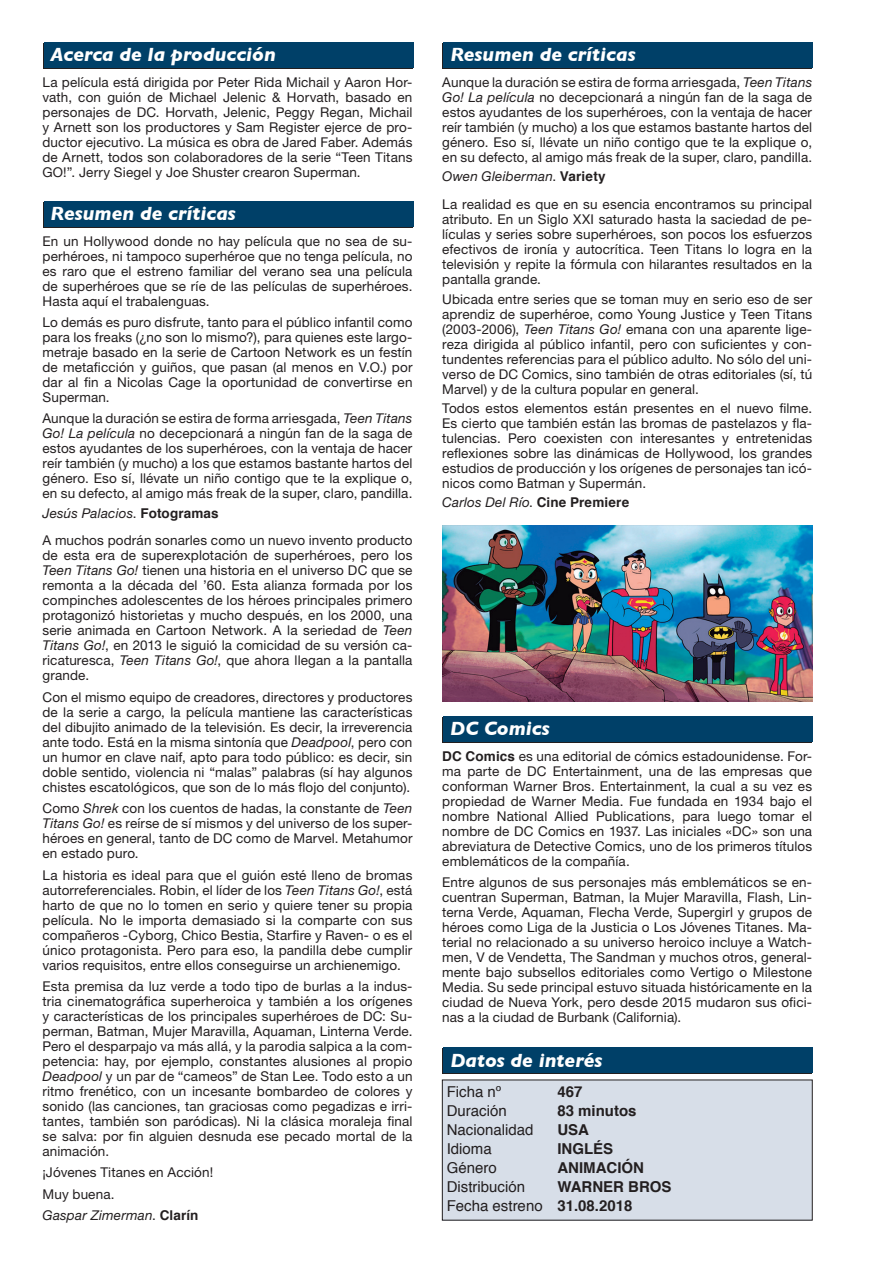
<style>
.page{position:relative;width:893px;height:1263px;background:#fff}
.page>*{position:absolute;margin:0;border:0;box-sizing:border-box;transform-origin:0 0}
.t1{font:italic 700 19.5px "Gill Sans";color:#fff}
.t2{font:15px "Helvetica";color:#231f20}
.t3{font:700 15px "Helvetica";color:#231f20}
.t4{font:13.5px/15px "Helvetica Neue";letter-spacing:.01em;color:#231f20;text-align:justify}
.t5{font:italic 13.5px "Helvetica Neue";letter-spacing:.015em;color:#231f20}
.s1{font-style:italic}
.s2{font-style:normal}
.s3{font-family:"Helvetica";font-weight:700;font-style:normal}
.s4{font-family:"Helvetica";font-weight:700}
.s5{font-weight:700}
</style>
<div class="page">
<div style="left:43px;top:44px;width:369px;height:25px;background:#231f20"></div>
<div style="left:44px;top:43px;width:370px;height:25px;background:#004068"></div>
<div style="left:442px;top:1049px;width:370px;height:25px;background:#231f20"></div>
<div style="left:443px;top:1048px;width:370px;height:25px;background:#004068"></div>
<div style="left:442px;top:1080px;width:370px;height:140px;background:#d7dee8"></div>
<svg style="left:442px;top:717px;width:370px;height:25px"></svg>
<div style="left:443px;top:716px;width:370px;height:25px;background:#004068"></div>
<svg style="left:43px;top:202px;width:369px;height:25px"></svg>
<div style="left:44px;top:201px;width:370px;height:25px;background:#004068"></div>
<div style="left:442px;top:44px;width:370px;height:25px;background:#231f20"></div>
<div style="left:443px;top:43px;width:370px;height:25px;background:#004068"></div>
<img style="left:442px;top:525px;width:370px;height:176px">
<p class="t1" style="left:51px;top:43px;width:227px">Acerca de la producción</p>
<p class="t4" style="left:43px;top:75px;width:371px">La película está dirigida por Peter Rida Michail y Aaron Hor&shy;vath, con guión de Michael Jelenic &amp; Horvath, basado en personajes de DC. Horvath, Jelenic, Peggy Regan, Michail y Arnett son los productores y Sam Register ejerce de pro&shy;ductor ejecutivo. La música es obra de Jared Faber. Además de Arnett, todos son colaboradores de la serie “Teen Titans GO!”. Jerry Siegel y Joe Shuster crearon Superman.</p>
<p class="t1" style="left:51px;top:202px;width:187px">Resumen de críticas</p>
<p class="t4" style="left:43px;top:233px;width:371px">En un Hollywood donde no hay película que no sea de su&shy;perhéroes, ni tampoco superhéroe que no tenga película, no es raro que el estreno familiar del verano sea una película de superhéroes que se ríe de las películas de superhéroes.<br>Hasta aquí el trabalenguas.</p>
<p class="t4" style="left:43px;top:314px;width:371px">Lo demás es puro disfrute, tanto para el público infantil como para los freaks (¿no son lo mismo?), para quienes este largo&shy;metraje basado en la serie de Cartoon Network es un festín de metaficción y guiños, que pasan (al menos en V.O.) por dar al fin a Nicolas Cage la oportunidad de convertirse en Superman.</p>
<p class="t4" style="left:43px;top:411px;width:371px">Aunque la duración se estira de forma arriesgada, <span class="s1">Teen Titans Go! La película</span> no decepcionará a ningún fan de la saga de estos ayudantes de los superhéroes, con la ventaja de hacer reír también (y mucho) a los que estamos bastante hartos del género. Eso sí, llévate un niño contigo que te la explique o, en su defecto, al amigo más freak de la super, claro, pandilla.</p>
<p class="t5" style="left:43px;top:505px;width:178px">Jesús Palacios<span class="s2">.</span> <span class="s3">Fotogramas</span></p>
<p class="t4" style="left:43px;top:533px;width:371px">A muchos podrán sonarles como un nuevo invento producto de esta era de superexplotación de superhéroes, pero los <span class="s1">Teen Titans Go!</span> tienen una historia en el universo DC que se remonta a la década del ’60. Esta alianza formada por los compinches adolescentes de los héroes principales primero protagonizó historietas y mucho después, en los 2000, una serie animada en Cartoon Network. A la seriedad de <span class="s1">Teen Titans Go!</span>, en 2013 le siguió la comicidad de su versión ca&shy;ricaturesca, <span class="s1">Teen Titans Go!</span>, que ahora llegan a la pantalla grande.</p>
<p class="t4" style="left:43px;top:689px;width:371px">Con el mismo equipo de creadores, directores y productores de la serie a cargo, la película mantiene las características del dibujito animado de la televisión. Es decir, la irreverencia ante todo. Está en la misma sintonía que <span class="s1">Deadpool</span>, pero con un humor en clave naif, apto para todo público: es decir, sin doble sentido, violencia ni “malas” palabras (sí hay algunos chistes escatológicos, que son de lo más flojo del conjunto).</p>
<p class="t4" style="left:43px;top:801px;width:371px">Como <span class="s1">Shrek</span> con los cuentos de hadas, la constante de <span class="s1">Teen Titans Go!</span> es reírse de sí mismos y del universo de los super&shy;héroes en general, tanto de DC como de Marvel. Metahumor en estado puro.</p>
<p class="t4" style="left:43px;top:867px;width:371px">La historia es ideal para que el guión esté lleno de bromas autorreferenciales. Robin, el líder de los <span class="s1">Teen Titans Go!</span>, está harto de que no lo tomen en serio y quiere tener su propia película. No le importa demasiado si la comparte con sus compañeros -Cyborg, Chico Bestia, Starfire y Raven- o es el único protagonista. Pero para eso, la pandilla debe cumplir varios requisitos, entre ellos conseguirse un archienemigo.</p>
<p class="t4" style="left:43px;top:978px;width:371px">Esta premisa da luz verde a todo tipo de burlas a la indus&shy;tria cinematográfica superheroica y también a los orígenes y características de los principales superhéroes de DC: Su&shy;perman, Batman, Mujer Maravilla, Aquaman, Linterna Verde.<br>Pero el desparpajo va más allá, y la parodia salpica a la com&shy;petencia: hay, por ejemplo, constantes alusiones al propio <span class="s1">Deadpool</span> y un par de “cameos” de Stan Lee. Todo esto a un ritmo frenético, con un incesante bombardeo de colores y sonido (las canciones, tan graciosas como pegadizas e irri&shy;tantes, también son paródicas). Ni la clásica moraleja final se salva: por fin alguien desnuda ese pecado mortal de la animación.</p>
<p class="t4" style="left:43px;top:1165px;width:172px">¡Jóvenes Titanes en Acción!</p>
<p class="t4" style="left:43px;top:1186px;width:74px">Muy buena.</p>
<p class="t5" style="left:43px;top:1207px;width:158px">Gaspar Zimerman<span class="s2">.</span> <span class="s3">Clarín</span></p>
<p class="t1" style="left:450px;top:43px;width:187px">Resumen de críticas</p>
<p class="t4" style="left:442px;top:75px;width:371px">Aunque la duración se estira de forma arriesgada, <span class="s1">Teen Titans Go! La película</span> no decepcionará a ningún fan de la saga de estos ayudantes de los superhéroes, con la ventaja de hacer reír también (y mucho) a los que estamos bastante hartos del género. Eso sí, llévate un niño contigo que te la explique o, en su defecto, al amigo más freak de la super, claro, pandilla.</p>
<p class="t5" style="left:442px;top:169px;width:165px">Owen Gleiberman<span class="s2">.</span> <span class="s3">Variety</span></p>
<p class="t4" style="left:442px;top:197px;width:371px">La realidad es que en su esencia encontramos su principal atributo. En un Siglo XXI saturado hasta la saciedad de pe&shy;lículas y series sobre superhéroes, son pocos los esfuerzos efectivos de ironía y autocrítica. Teen Titans lo logra en la televisión y repite la fórmula con hilarantes resultados en la pantalla grande.</p>
<p class="t4" style="left:442px;top:291px;width:371px">Ubicada entre series que se toman muy en serio eso de ser aprendiz de superhéroe, como Young Justice y Teen Titans (2003-2006), <span class="s1">Teen Titans Go!</span> emana con una aparente lige&shy;reza dirigida al público infantil, pero con suficientes y con&shy;tundentes referencias para el público adulto. No sólo del uni&shy;verso de DC Comics, sino también de otras editoriales (sí, tú Marvel) y de la cultura popular en general.</p>
<p class="t4" style="left:442px;top:400px;width:371px">Todos estos elementos están presentes en el nuevo filme.<br>Es cierto que también están las bromas de pastelazos y fla&shy;tulencias. Pero coexisten con interesantes y entretenidas reflexiones sobre las dinámicas de Hollywood, los grandes estudios de producción y los orígenes de personajes tan icó&shy;nicos como Batman y Supermán.</p>
<p class="t5" style="left:442px;top:494px;width:188px">Carlos Del Río<span class="s2">.</span> <span class="s3">Cine Premiere</span></p>
<p class="t1" style="left:450px;top:717px;width:101px">DC Comics</p>
<p class="t4" style="left:442px;top:748px;width:371px"><span class="s4">DC Comics</span> es una editorial de cómics estadounidense. For&shy;ma parte de DC Entertainment, una de las empresas que conforman Warner Bros. Entertainment, la cual a su vez es propiedad de Warner Media. Fue fundada en 1934 bajo el nombre National Allied Publications, para luego tomar el nombre de DC Comics en 1937. Las iniciales «DC» son una abreviatura de Detective Comics, uno de los primeros títulos emblemáticos de la compañía.</p>
<p class="t4" style="left:442px;top:874px;width:371px">Entre algunos de sus personajes más emblemáticos se en&shy;cuentran Superman, Batman, la Mujer Maravilla, Flash, Lin&shy;terna Verde, Aquaman, Flecha Verde, Supergirl y grupos de héroes como Liga de la Justicia o Los Jóvenes Titanes. Ma&shy;terial no relacionado a su universo heroico incluye a Watch&shy;men, V de Vendetta, The Sandman y muchos otros, general&shy;mente bajo subsellos editoriales como Vertigo o Milestone Media. Su sede principal estuvo situada históricamente en la ciudad de Nueva York, pero desde 2015 mudaron sus ofici&shy;nas a la ciudad de Burbank (California).</p>
<p class="t1" style="left:450px;top:1048px;width:154px">Datos de interés</p>
<p class="t2" style="left:447px;top:1080px;width:56px">Ficha nº</p>
<p class="t3" style="left:557px;top:1079px;width:27px">467</p>
<p class="t2" style="left:447px;top:1099px;width:62px">Duración</p>
<p class="t3" style="left:557px;top:1098px;width:81px">83 minutos</p>
<p class="t2" style="left:447px;top:1118px;width:88px">Nacionalidad</p>
<p class="t3" style="left:557px;top:1117px;width:33px">USA</p>
<p class="t2" style="left:447px;top:1137px;width:47px">Idioma</p>
<p class="t3" style="left:557px;top:1136px;width:57px">INGLÉS</p>
<p class="t2" style="left:447px;top:1156px;width:52px">Género</p>
<p class="t3" style="left:557px;top:1155px;width:88px">ANIMACIÓN</p>
<p class="t2" style="left:447px;top:1175px;width:80px">Distribución</p>
<p class="t3" style="left:557px;top:1174px;width:116px">WARNER BROS</p>
<p class="t2" style="left:447px;top:1194px;width:187px">Fecha estreno <span class="s5">31.08.2018</span></p>
</div>
